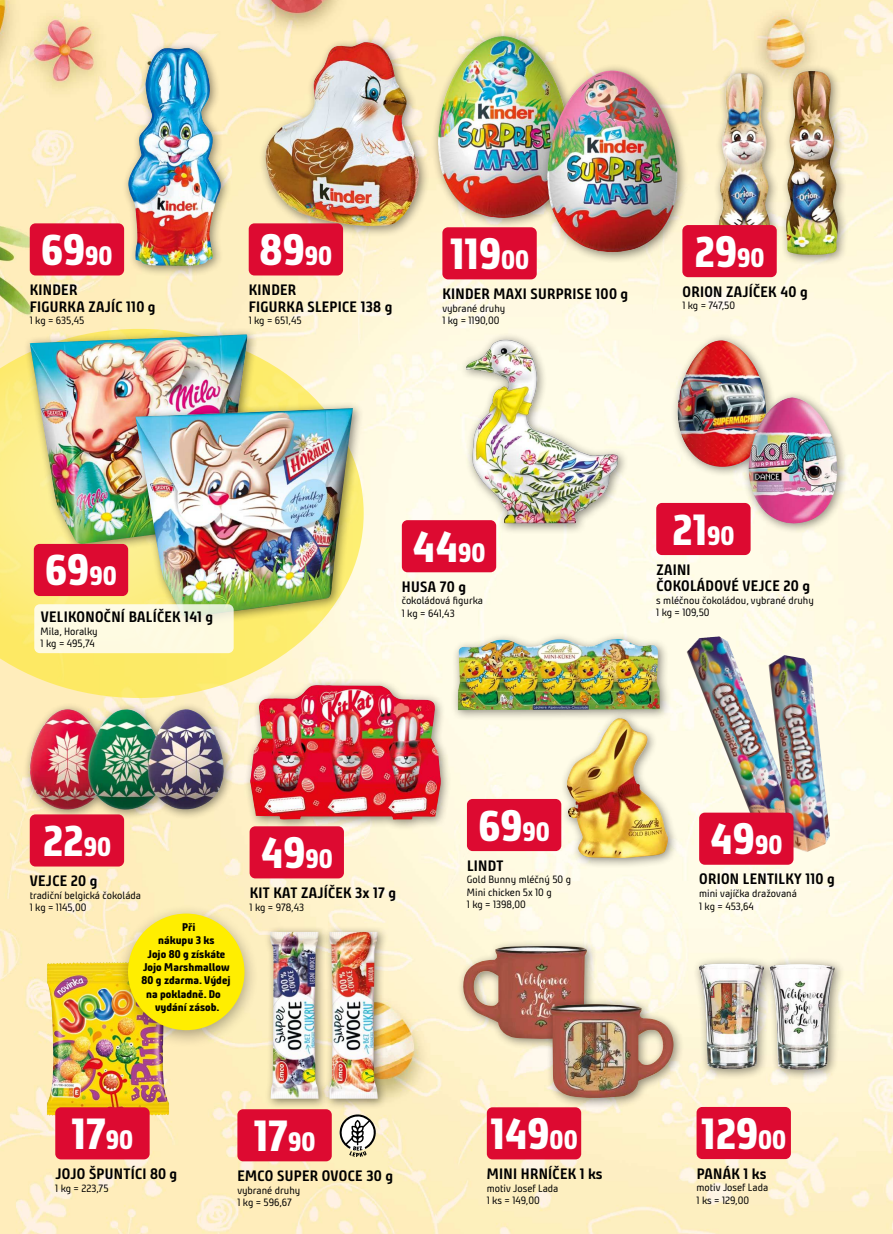
<style>
.page{position:relative;width:893px;height:1234px;background:#fff}
.page>*{position:absolute;margin:0;border:0;box-sizing:border-box;transform-origin:0 0}
.t1{font:800 43.35px "Bunday Clean";color:#fff}
.t2{font:700 15px/16.5px "Bunday Clean";letter-spacing:.02em;color:#000}
.t3{font:800 11.1px/13.4px "Bunday Clean";color:#000;text-align:center}
.t4{font:10.5px/12.6px "Bunday Clean";color:#000}
.s1{font-size:26.25px}
</style>
<div class="page">
<img style="left:0;top:0;width:893px;height:1233px">
<svg style="left:0;top:329px;width:364px;height:368px;background:#fdf0a0"></svg>
<svg style="left:0;top:329px;width:267px;height:324px;background:#fcec83"></svg>
<div style="left:670px;top:334px;width:107px;height:144px;background:#000;opacity:.45"></div>
<img style="left:677px;top:340px;width:89px;height:126px">
<div style="left:742px;top:390px;width:106px;height:144px;background:#000;opacity:.45"></div>
<img style="left:748px;top:397px;width:89px;height:126px">
<div style="left:121px;top:41px;width:111px;height:236px;background:#000;opacity:.45"></div>
<img style="left:128px;top:48px;width:93px;height:219px">
<div style="left:259px;top:36px;width:171px;height:201px;background:#000;opacity:.45"></div>
<img style="left:266px;top:42px;width:155px;height:184px">
<div style="left:23px;top:328px;width:235px;height:226px;background:#000;opacity:.45"></div>
<img style="left:30px;top:334px;width:217px;height:209px">
<div style="left:129px;top:401px;width:235px;height:227px;background:#000;opacity:.45"></div>
<img style="left:135px;top:408px;width:218px;height:210px">
<div style="left:23px;top:702px;width:212px;height:118px;background:#000;opacity:.45"></div>
<img style="left:30px;top:708px;width:194px;height:103px">
<div style="left:459px;top:332px;width:170px;height:202px;background:#000;opacity:.45"></div>
<img style="left:466px;top:339px;width:153px;height:184px">
<div style="left:456px;top:938px;width:142px;height:111px;background:#000;opacity:.45"></div>
<img style="left:461px;top:945px;width:129px;height:94px">
<div style="left:544px;top:996px;width:141px;height:112px;background:#000;opacity:.45"></div>
<img style="left:545px;top:1003px;width:128px;height:94px">
<div style="left:692px;top:956px;width:153px;height:124px;background:#000;opacity:.45"></div>
<img style="left:697px;top:963px;width:137px;height:106px">
<div style="left:431px;top:29px;width:148px;height:200px;background:#000;opacity:.45"></div>
<img style="left:438px;top:36px;width:130px;height:182px">
<div style="left:540px;top:63px;width:149px;height:200px;background:#000;opacity:.45"></div>
<img style="left:547px;top:70px;width:131px;height:182px">
<div style="left:244px;top:677px;width:208px;height:153px;background:#000;opacity:.45"></div>
<img style="left:250px;top:684px;width:191px;height:135px">
<div style="left:264px;top:924px;width:65px;height:185px;background:#000;opacity:.45"></div>
<img style="left:270px;top:931px;width:49px;height:167px">
<div style="left:323px;top:924px;width:65px;height:185px;background:#000;opacity:.45"></div>
<img style="left:329px;top:931px;width:49px;height:167px">
<img style="left:47px;top:961px;width:77px;height:154px">
<div style="left:712px;top:66px;width:69px;height:202px;background:#000;opacity:.45"></div>
<img style="left:718px;top:73px;width:53px;height:152px">
<div style="left:779px;top:64px;width:70px;height:202px;background:#000;opacity:.45"></div>
<img style="left:786px;top:71px;width:52px;height:184px">
<img style="left:687px;top:636px;width:103px;height:186px">
<img style="left:768px;top:655px;width:62px;height:197px">
<div style="left:451px;top:631px;width:220px;height:90px;background:#000;opacity:.45"></div>
<img style="left:458px;top:639px;width:202px;height:71px">
<div style="left:560px;top:711px;width:119px;height:157px;background:#000;opacity:.45"></div>
<img style="left:566px;top:718px;width:102px;height:139px">
<div style="left:656px;top:503px;width:95px;height:52px;background:#dd0a31;border-radius:6px"></div>
<svg style="left:34px;top:604px;width:200px;height:49px;background:#fbf9e0"></svg>
<div style="left:34px;top:544px;width:94px;height:52px;background:#dd0a31;border-radius:6px"></div>
<div style="left:250px;top:826px;width:94px;height:52px;background:#dd0a31;border-radius:6px"></div>
<div style="left:30px;top:223px;width:94px;height:52px;background:#dd0a31;border-radius:6px"></div>
<div style="left:442px;top:227px;width:95px;height:52px;background:#dd0a31;border-radius:6px"></div>
<div style="left:402px;top:520px;width:94px;height:52px;background:#dd0a31;border-radius:6px"></div>
<div style="left:487px;top:1106px;width:94px;height:53px;background:#dd0a31;border-radius:6px"></div>
<div style="left:697px;top:1106px;width:94px;height:52px;background:#dd0a31;border-radius:6px"></div>
<div style="left:30px;top:814px;width:94px;height:52px;background:#dd0a31;border-radius:6px"></div>
<div style="left:699px;top:812px;width:94px;height:52px;background:#dd0a31;border-radius:6px"></div>
<div style="left:55px;top:1106px;width:95px;height:53px;background:#dd0a31;border-radius:6px"></div>
<div style="left:682px;top:225px;width:95px;height:52px;background:#dd0a31;border-radius:6px"></div>
<div style="left:237px;top:1108px;width:95px;height:52px;background:#dd0a31;border-radius:6px"></div>
<svg style="left:340px;top:1114px;width:36px;height:42px"></svg>
<div style="left:115px;top:903px;width:144px;height:145px;background:#000;opacity:.33"></div>
<div style="left:128px;top:913px;width:116px;height:116px;background:#fe0;border-radius:50%"></div>
<div style="left:249px;top:223px;width:94px;height:52px;background:#dd0a31;border-radius:6px"></div>
<div style="left:467px;top:798px;width:94px;height:52px;background:#dd0a31;border-radius:6px"></div>
<h1 class="t1" style="left:41px;top:234px;width:73px">69<span class="s1">90</span></h1>
<h2 class="t2" style="left:30px;top:282px;width:127px">KINDER<br>FIGURKA ZAJÍC 110 g</h2>
<p class="t4" style="left:30px;top:314px;width:56px">1 kg = 635,45</p>
<h1 class="t1" style="left:260px;top:234px;width:74px">89<span class="s1">90</span></h1>
<h2 class="t2" style="left:249px;top:282px;width:145px">KINDER<br>FIGURKA SLEPICE 138 g</h2>
<p class="t4" style="left:249px;top:314px;width:54px">1 kg = 651,45</p>
<h1 class="t1" style="left:450px;top:238px;width:81px">119<span class="s1">00</span></h1>
<h2 class="t2" style="left:443px;top:285px;width:187px">KINDER MAXI SURPRISE 100 g</h2>
<p class="t4" style="left:442px;top:301px;width:64px">vybrané druhy<br>1 kg = 1190,00</p>
<h1 class="t1" style="left:695px;top:236px;width:71px">29<span class="s1">90</span></h1>
<h2 class="t2" style="left:682px;top:283px;width:127px">ORION ZAJÍČEK 40 g</h2>
<p class="t4" style="left:682px;top:299px;width:54px">1 kg = 747,50</p>
<h1 class="t1" style="left:45px;top:553px;width:73px">69<span class="s1">90</span></h1>
<h2 class="t2" style="left:41px;top:608px;width:174px">VELIKONOČNÍ BALÍČEK 141 g</h2>
<p class="t4" style="left:41px;top:624px;width:59px">Mila, Horalky<br>1 kg = 495,74</p>
<h1 class="t1" style="left:413px;top:531px;width:74px">44<span class="s1">90</span></h1>
<h2 class="t2" style="left:402px;top:578px;width:66px">HUSA 70 g</h2>
<p class="t4" style="left:402px;top:594px;width:83px">čokoládová 昀椀gurka<br>1 kg = 641,43</p>
<h1 class="t1" style="left:672px;top:514px;width:64px">21<span class="s1">90</span></h1>
<h2 class="t2" style="left:656px;top:561px;width:155px">ZAINI<br>ČOKOLÁDOVÉ VEJCE 20 g</h2>
<p class="t4" style="left:656px;top:593px;width:159px">s mléčnou čokoládou, vybrané druhy<br>1 kg = 109,50</p>
<h1 class="t1" style="left:43px;top:825px;width:70px">22<span class="s1">90</span></h1>
<h2 class="t2" style="left:30px;top:872px;width:69px">VEJCE 20 g</h2>
<p class="t4" style="left:30px;top:888px;width:113px">tradiční belgická čokoláda<br>1 kg = 1145,00</p>
<p class="t3" style="left:142px;top:920px;width:90px">Při<br>nákupu 3 ks<br>Jojo 80 g získáte<br>Jojo Marshmallow<br>80 g zdarma. Výdej na pokladně. Do vydání zásob.</p>
<h1 class="t1" style="left:261px;top:837px;width:74px">49<span class="s1">90</span></h1>
<h2 class="t2" style="left:250px;top:884px;width:148px">KIT KAT ZAJÍČEK 3x 17 g</h2>
<p class="t4" style="left:250px;top:900px;width:56px">1 kg = 978,43</p>
<h1 class="t1" style="left:72px;top:1118px;width:63px">17<span class="s1">90</span></h1>
<h2 class="t2" style="left:55px;top:1165px;width:123px">JOJO ŠPUNTÍCI 80 g</h2>
<p class="t4" style="left:55px;top:1181px;width:55px">1 kg = 223,75</p>
<h1 class="t1" style="left:254px;top:1119px;width:63px">17<span class="s1">90</span></h1>
<h2 class="t2" style="left:238px;top:1167px;width:157px">EMCO SUPER OVOCE 30 g</h2>
<p class="t4" style="left:237px;top:1183px;width:64px">vybrané druhy<br>1 kg = 596,67</p>
<h1 class="t1" style="left:478px;top:809px;width:73px">69<span class="s1">90</span></h1>
<h2 class="t2" style="left:467px;top:857px;width:38px">LINDT</h2>
<p class="t4" style="left:467px;top:873px;width:106px">Gold Bunny mléčný 50 g<br>Mini chicken 5x 10 g<br>1 kg = 1398,00</p>
<h1 class="t1" style="left:490px;top:1118px;width:89px">149<span class="s1">00</span></h1>
<h2 class="t2" style="left:487px;top:1165px;width:117px">MINI HRNÍČEK 1 ks</h2>
<p class="t4" style="left:487px;top:1181px;width:73px">motiv Josef Lada<br>1 ks = 149,00</p>
<h1 class="t1" style="left:710px;top:823px;width:74px">49<span class="s1">90</span></h1>
<h2 class="t2" style="left:699px;top:870px;width:137px">ORION LENTILKY 110 g</h2>
<p class="t4" style="left:699px;top:886px;width:99px">mini vajíčka dražovaná<br>1 kg = 453,64</p>
<h1 class="t1" style="left:701px;top:1117px;width:87px">129<span class="s1">00</span></h1>
<h2 class="t2" style="left:697px;top:1165px;width:71px">PANÁK 1 ks</h2>
<p class="t4" style="left:697px;top:1180px;width:73px">motiv Josef Lada<br>1 ks = 129,00</p>
</div>
